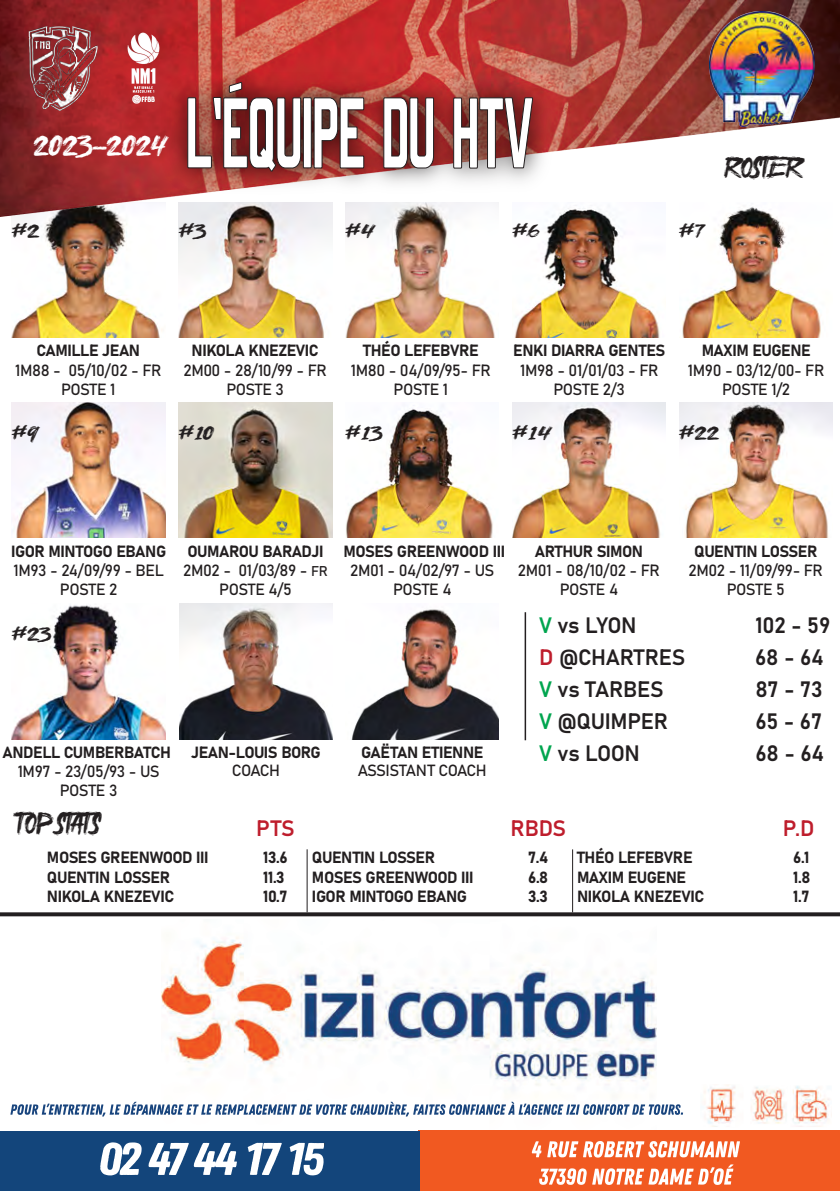
<style>
.page{position:relative;width:840px;height:1191px;background:#fff}
.page>*{position:absolute;margin:0;border:0;box-sizing:border-box;transform-origin:0 0}
.t1{font:109.4px "Rheiborn Sans Clean";letter-spacing:-.05em;color:#fff;scale:.66 1}
.t2{font:30px "Redslit";letter-spacing:-.01em;color:#fff}
.t3{font:28px "Redslit";letter-spacing:-.05em;color:#231f20;scale:.87 1}
.t4{font:22px "Bahnschrift";letter-spacing:-.01em;color:#231f20}
.t5{font:22px "Bahnschrift";letter-spacing:-.01em;color:#be1d2c}
.t6{font:20px "Redslit";color:#231f20;scale:1.2 1}
.t7{font:16px/19.2px "Bahnschrift";letter-spacing:-.025em;color:#231f20;text-align:center}
.s1{font-size:14px}
.s2{color:#00a54f}
.s3{color:#be1d2c}
</style>
<div class="page">
<img style="left:10px;top:937px;width:822px;height:190px">
<img style="left:418px;top:1130px;width:421px;height:61px">
<img style="left:0;top:1131px;width:420px;height:60px">
<img style="left:100px;top:1142px;width:34px;height:33px">
<img style="left:593px;top:1141px;width:73px;height:16px">
<img style="left:47px;top:1101px;width:613px;height:13px">
<svg style="left:0;top:912px;width:839px;height:4px;background:#353132"></svg>
<hr style="left:524px;top:612px;width:2px;height:128px;background:#231f20">
<hr style="left:306px;top:849px;width:1px;height:63px;background:#231f20">
<hr style="left:571px;top:849px;width:1px;height:63px;background:#231f20">
<img style="left:351px;top:609px;width:147px;height:130px">
<img style="left:179px;top:603px;width:153px;height:136px">
<img style="left:12px;top:605px;width:153px;height:134px">
<img style="left:679px;top:402px;width:153px;height:136px">
<img style="left:512px;top:402px;width:153px;height:136px">
<img style="left:346px;top:408px;width:147px;height:130px">
<img style="left:178px;top:402px;width:154px;height:136px">
<img style="left:12px;top:402px;width:153px;height:136px">
<img style="left:682px;top:216px;width:139px;height:122px">
<img style="left:514px;top:216px;width:146px;height:122px">
<img style="left:345px;top:216px;width:150px;height:122px">
<img style="left:178px;top:216px;width:154px;height:122px">
<img style="left:12px;top:216px;width:151px;height:122px">
<img style="left:0;top:0;width:839px;height:216px">
<img style="left:119px;top:24px;width:49px;height:89px">
<img style="left:20px;top:18px;width:81px;height:100px">
<img style="left:154px;top:48px;width:408px;height:162px">
<svg style="left:187px;top:82px;width:177px;height:90px;background:#742926"></svg>
<svg style="left:383px;top:97px;width:51px;height:71px;background:#63201e"></svg>
<svg style="left:453px;top:97px;width:80px;height:72px;background:#773f3c"></svg>
<img style="left:709px;top:12px;width:105px;height:114px">
<h2 class="t2" style="left:34px;top:127px;width:135px">2023-2024</h2>
<h1 class="t1" style="left:184px;top:77px;width:531px">L'équipe DU HTV</h1>
<p class="t6" style="left:12px;top:218px;width:25px">#2</p>
<p class="t6" style="left:178px;top:218px;width:25px">#3</p>
<p class="t6" style="left:345px;top:218px;width:25px">#4</p>
<p class="t6" style="left:512px;top:218px;width:24px">#6</p>
<p class="t6" style="left:679px;top:218px;width:24px">#7</p>
<h3 class="t3" style="left:724px;top:149px;width:91px">ROSTER</h3>
<p class="t7" style="left:15px;top:340px;width:148px">CAMILLE JEAN<br>1M88 - 05/10/02 - FR<br>POSTE 1</p>
<p class="t6" style="left:12px;top:420px;width:25px">#9</p>
<p class="t7" style="left:183px;top:340px;width:145px">NIKOLA KNEZEVIC<br>2M00 - 28/10/99 - FR<br>POSTE 3</p>
<p class="t7" style="left:350px;top:340px;width:141px">THÉO LEFEBVRE<br>1M80 - 04/09/95- FR<br>POSTE 1</p>
<p class="t6" style="left:178px;top:420px;width:31px">#10</p>
<p class="t6" style="left:345px;top:420px;width:33px">#13</p>
<p class="t7" style="left:513px;top:340px;width:154px">ENKI DIARRA GENTES<br>1M98 - 01/01/03 - FR<br>POSTE 2/3</p>
<p class="t7" style="left:687px;top:340px;width:138px">MAXIM EUGENE<br>1M90 - 03/12/00- FR<br>POSTE 1/2</p>
<p class="t6" style="left:512px;top:420px;width:33px">#14</p>
<p class="t6" style="left:679px;top:420px;width:35px">#22</p>
<p class="t7" style="left:11px;top:540px;width:157px">IGOR MINTOGO EBANG<br>1M93 - 24/09/99 - BEL<br>POSTE 2</p>
<p class="t6" style="left:12px;top:621px;width:35px">#23</p>
<p class="t7" style="left:183px;top:540px;width:146px">OUMAROU BARADJI<br>2M02 - 01/03/89 - <span class="s1">FR<br></span>POSTE 4/5</p>
<p class="t7" style="left:2px;top:741px;width:170px">ANDELL CUMBERBATCH<br>1M97 - 23/05/93 - US<br>POSTE 3</p>
<p class="t7" style="left:191px;top:742px;width:131px;line-height:18px">JEAN-LOUIS BORG<br>COACH</p>
<p class="t7" style="left:343px;top:540px;width:163px">MOSES GREENWOOD III<br>2M01 - 04/02/97 - US<br>POSTE 4</p>
<p class="t7" style="left:357px;top:742px;width:130px;line-height:18px;text-align:left">GAËTAN ETIENNE<br>ASSISTANT COACH</p>
<p class="t7" style="left:517px;top:540px;width:143px">ARTHUR SIMON<br>2M01 - 08/10/02 - FR<br>POSTE 4</p>
<p class="t7" style="left:688px;top:540px;width:136px">QUENTIN LOSSER<br>2M02 - 11/09/99- FR<br>POSTE 5</p>
<h3 class="t4" style="left:539px;top:608px;width:99px"><span class="s2">V</span> vs LYON</h3>
<h3 class="t4" style="left:755px;top:608px;width:76px">102 - 59</h3>
<h3 class="t4" style="left:539px;top:640px;width:148px"><span class="s3">D</span> @CHARTRES</h3>
<h3 class="t4" style="left:754px;top:640px;width:70px">68 - 64</h3>
<h3 class="t4" style="left:539px;top:672px;width:126px"><span class="s2">V</span> vs TARBES</h3>
<h3 class="t4" style="left:755px;top:672px;width:69px">87 - 73</h3>
<h3 class="t4" style="left:539px;top:704px;width:130px"><span class="s2">V</span> @QUIMPER</h3>
<h3 class="t4" style="left:755px;top:704px;width:68px">65 - 67</h3>
<h3 class="t4" style="left:539px;top:736px;width:102px"><span class="s2">V</span> vs LOON</h3>
<h3 class="t4" style="left:755px;top:736px;width:70px">68 - 64</h3>
<h3 class="t3" style="left:16px;top:805px;width:99px">TOP STATS</h3>
<p class="t7" style="left:47px;top:847px;width:163px">MOSES GREENWOOD III</p>
<p class="t7" style="left:263px;top:847px;width:26px">13.6</p>
<p class="t7" style="left:47px;top:866px;width:125px">QUENTIN LOSSER</p>
<p class="t7" style="left:263px;top:866px;width:23px">11.3</p>
<p class="t7" style="left:47px;top:885px;width:129px">NIKOLA KNEZEVIC</p>
<p class="t7" style="left:263px;top:885px;width:26px">10.7</p>
<h3 class="t5" style="left:256px;top:811px;width:40px">PTS</h3>
<h3 class="t5" style="left:510px;top:811px;width:57px">RBDS</h3>
<h3 class="t5" style="left:782px;top:811px;width:33px">P.D</h3>
<p class="t7" style="left:576px;top:847px;width:117px">THÉO LEFEBVRE</p>
<p class="t7" style="left:792px;top:847px;width:18px">6.1</p>
<p class="t7" style="left:576px;top:866px;width:110px">MAXIM EUGENE</p>
<p class="t7" style="left:792px;top:866px;width:19px">1.8</p>
<p class="t7" style="left:576px;top:885px;width:129px">NIKOLA KNEZEVIC</p>
<p class="t7" style="left:792px;top:885px;width:18px">1.7</p>
<p class="t7" style="left:312px;top:847px;width:125px">QUENTIN LOSSER</p>
<p class="t7" style="left:528px;top:847px;width:21px">7.4</p>
<p class="t7" style="left:312px;top:866px;width:163px">MOSES GREENWOOD III</p>
<p class="t7" style="left:528px;top:866px;width:22px">6.8</p>
<p class="t7" style="left:312px;top:885px;width:157px">IGOR MINTOGO EBANG</p>
<p class="t7" style="left:528px;top:885px;width:21px">3.3</p>
</div>
